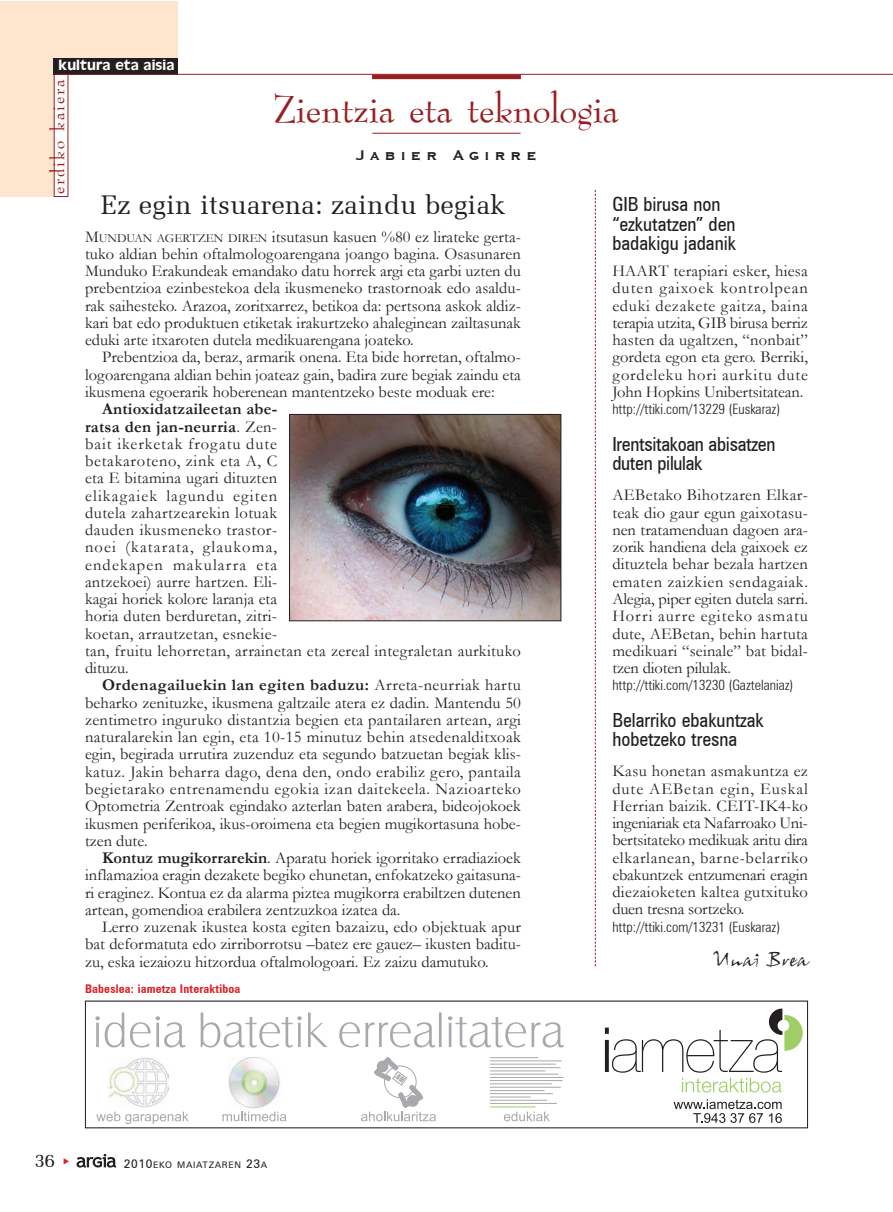
<style>
.page{position:relative;width:893px;height:1212px;background:#fff}
.page>*{position:absolute;margin:0;border:0;box-sizing:border-box;transform-origin:0 0}
.t1{font:45px "Bernadette";color:#981e21}
.t2{font:27px "Memoir";color:#231f20}
.t3{font:21px "Bernadette";letter-spacing:.09em;color:#981e21}
.t4{font:21px "John Handy LET";color:#231f20}
.t5{font:19.5px/19.5px "Zurich Cn BT";color:#231f20}
.t6{font:19.5px "Memoir";color:#231f20}
.t7{font:18px "Copprpl Goth Bd BT";letter-spacing:.255em;color:#231f20}
.t8{font:16.5px/17.2px "Garamond";letter-spacing:.01em;color:#231f20;text-align:justify}
.t9{font:15px "Antique Olive";letter-spacing:.005em;color:#fff}
.t10{font:14.25px "Zurich Lt Cn BT";color:#231f20}
.t11{font:700 12px "Zurich Cn BT";letter-spacing:.015em;color:#da2128}
.t12{font:9px "Zurich BT";letter-spacing:.075em;color:#231f20}
.s1{font-size:12.3px}
.s2{font-weight:700}
.s3{font-size:12px}
</style>
<div class="page">
<svg style="left:77px;top:1154px;width:39px;height:13px"></svg>
<div style="left:0;top:1px;width:178px;height:59px;background:#fee6ce"></div>
<div style="left:0;top:1px;width:61px;height:196px;background:#fee6ce"></div>
<div style="left:54px;top:74px;width:14px;height:123px;background:#fff"></div>
<div style="left:54px;top:58px;width:124px;height:16px;background:#231f20"></div>
<hr style="left:372px;top:133px;width:149px;height:1px;background:#981e21">
<hr style="left:372px;top:75px;width:149px;height:4px;background:#981e21">
<hr style="left:54px;top:74px;width:838px;height:1px;background:#981e21">
<svg style="left:111px;top:1012px;width:671px;height:110px"></svg>
<svg style="left:605px;top:1008px;width:198px;height:84px"></svg>
<svg style="left:95px;top:1012px;width:29px;height:35px"></svg>
<svg style="left:130px;top:1016px;width:55px;height:31px"></svg>
<svg style="left:201px;top:1012px;width:101px;height:35px"></svg>
<svg style="left:308px;top:1012px;width:20px;height:35px"></svg>
<svg style="left:339px;top:1012px;width:103px;height:35px"></svg>
<svg style="left:448px;top:1016px;width:116px;height:31px"></svg>
<img style="left:228px;top:1057px;width:53px;height:53px">
<img style="left:108px;top:1057px;width:61px;height:50px">
<hr style="left:490px;top:1057px;width:48px;height:1px;background:#a8a9ad">
<hr style="left:490px;top:1060px;width:72px;height:1px;background:#a8a9ad">
<hr style="left:490px;top:1064px;width:66px;height:1px;background:#a8a9ad">
<hr style="left:490px;top:1067px;width:71px;height:1px;background:#a8a9ad">
<hr style="left:490px;top:1070px;width:55px;height:1px;background:#a8a9ad">
<hr style="left:490px;top:1074px;width:68px;height:1px;background:#a8a9ad">
<hr style="left:490px;top:1077px;width:73px;height:1px;background:#a8a9ad">
<hr style="left:490px;top:1080px;width:72px;height:1px;background:#a8a9ad">
<hr style="left:490px;top:1083px;width:62px;height:1px;background:#a8a9ad">
<hr style="left:490px;top:1087px;width:71px;height:1px;background:#a8a9ad">
<hr style="left:490px;top:1090px;width:55px;height:1px;background:#a8a9ad">
<hr style="left:490px;top:1093px;width:63px;height:1px;background:#a8a9ad">
<hr style="left:490px;top:1096px;width:41px;height:1px;background:#a8a9ad">
<hr style="left:490px;top:1100px;width:57px;height:1px;background:#a8a9ad">
<hr style="left:490px;top:1103px;width:67px;height:1px;background:#a8a9ad">
<hr style="left:490px;top:1106px;width:45px;height:1px;background:#9fce66">
<svg style="left:674px;top:1099px;width:108px;height:24px"></svg>
<svg style="left:96px;top:1111px;width:93px;height:13px"></svg>
<svg style="left:222px;top:1111px;width:64px;height:10px"></svg>
<svg style="left:504px;top:1111px;width:46px;height:10px"></svg>
<svg style="left:361px;top:1057px;width:75px;height:64px"></svg>
<svg style="left:595px;top:190px;width:1px;height:776px"></svg>
<img style="left:291px;top:416px;width:268px;height:203px">
<div style="left:289px;top:414px;width:272px;height:207px;border:1px solid #231f20"></div>
<p class="t9" style="left:59px;top:60px;width:117px">kultura eta aisia</p>
<p class="t3" style="left:48px;top:194px;width:116px;rotate:-90deg">erdiko kaiera</p>
<h1 class="t1" style="left:274px;top:86px;width:346px">Zientzia eta teknologia</h1>
<p class="t7" style="left:355px;top:145px;width:183px">Jabier Agirre</p>
<h2 class="t2" style="left:100px;top:190px;width:406px">Ez egin itsuarena: zaindu begiak</h2>
<p class="t8" style="left:85px;top:228px;width:437px">M<span class="s1">UNDUAN AGERTZEN DIREN</span> itsutasun kasuen %80 ez lirateke gerta&shy;tuko aldian behin oftalmologoarengana joango bagina. Osasunaren Munduko Erakundeak emandako datu horrek argi eta garbi uzten du prebentzioa ezinbestekoa dela ikusmeneko trastornoak edo asaldu&shy;rak saihesteko. Arazoa, zoritxarrez, betikoa da: pertsona askok aldiz&shy;kari bat edo produktuen etiketak irakurtzeko ahaleginean zailtasunak eduki arte itxaroten dutela medikuarengana joateko.</p>
<p class="t8" style="left:85px;top:349px;width:437px;text-indent:17px">Prebentzioa da, beraz, armarik onena. Eta bide horretan, oftalmo&shy;logoarengana aldian behin joateaz gain, badira zure begiak zaindu eta ikusmena egoerarik hoberenean mantentzeko beste moduak ere:</p>
<p class="t8" style="left:85px;top:401px;width:437px;text-align:left;text-indent:17px"><span class="s2">Antioxidatzaileetan abe-<br>ratsa den jan-neurria</span>. Zen-<br>bait ikerketak frogatu dute<br>betakaroteno, zink eta A, C<br>eta E bitamina ugari dituzten<br>elikagaiek lagundu egiten<br>dutela zahartzearekin lotuak<br>dauden ikusmeneko trastor-<br>noei (katarata, glaukoma,<br>endekapen makularra eta<br>antzekoei) aurre hartzen. Eli-<br>kagai horiek kolore laranja eta<br>horia duten berduretan, zitri-<br>koetan, arrautzetan, esnekie-<br>tan, fruitu lehorretan, arrainetan eta zereal integraletan aurkituko dituzu.</p>
<p class="t8" style="left:85px;top:677px;width:437px;text-indent:17px"><span class="s2">Ordenagailuekin lan egiten baduzu:</span> Arreta-neurriak hartu beharko zenituzke, ikusmena galtzaile atera ez dadin. Mantendu 50 zentimetro inguruko distantzia begien eta pantailaren artean, argi naturalarekin lan egin, eta 10-15 minutuz behin atsedenalditxoak egin, begirada urrutira zuzenduz eta segundo batzuetan begiak klis&shy;katuz. Jakin beharra dago, dena den, ondo erabiliz gero, pantaila begietarako entrenamendu egokia izan daitekeela. Nazioarteko Optometria Zentroak egindako azterlan baten arabera, bideojokoek ikusmen periferikoa, ikus-oroimena eta begien mugikortasuna hobe&shy;tzen dute.</p>
<p class="t8" style="left:85px;top:849px;width:437px;text-indent:17px"><span class="s2">Kontuz mugikorrarekin</span>. Aparatu horiek igorritako erradiazioek inflamazioa eragin dezakete begiko ehunetan, enfokatzeko gaitasuna&shy;ri eraginez. Kontua ez da alarma piztea mugikorra erabiltzen dutenen artean, gomendioa erabilera zentzuzkoa izatea da.</p>
<p class="t8" style="left:85px;top:918px;width:437px;text-indent:17px">Lerro zuzenak ikustea kosta egiten bazaizu, edo objektuak apur bat deformatuta edo zirriborrotsu –batez ere gauez– ikusten baditu&shy;zu, eska iezaiozu hitzordua oftalmologoari. Ez zaizu damutuko.</p>
<p class="t11" style="left:85px;top:981px;width:157px">Babeslea: iametza Interaktiboa</p>
<p class="t5" style="left:612px;top:194px;width:125px">GIB birusa non “ezkutatzen” den badakigu jadanik</p>
<p class="t8" style="left:612px;top:263px;width:197px">HAART terapiari esker, hiesa duten gaixoek kontrolpean eduki dezakete gaitza, baina terapia utzita, GIB birusa berriz hasten da ugaltzen, “nonbait” gordeta egon eta gero. Berriki, gordeleku hori aurkitu dute John Hopkins Unibertsitatean.</p>
<p class="t10" style="left:612px;top:400px;width:170px">http://ttiki.com/13229 (Euskaraz)</p>
<p class="t5" style="left:612px;top:434px;width:165px">Irentsitakoan abisatzen duten pilulak</p>
<p class="t8" style="left:612px;top:487px;width:197px">AEBetako Bihotzaren Elkar&shy;teak dio gaur egun gaixotasu&shy;nen tratamenduan dagoen ara&shy;zorik handiena dela gaixoek ez dituztela behar bezala hartzen ematen zaizkien sendagaiak.<br>Alegia, piper egiten dutela sarri.<br>Horri aurre egiteko asmatu dute, AEBetan, behin hartuta medikuari “seinale” bat bidal&shy;tzen dioten pilulak.</p>
<p class="t10" style="left:612px;top:676px;width:183px">http://ttiki.com/13230 (Gaztelaniaz)</p>
<p class="t5" style="left:612px;top:710px;width:153px">Belarriko ebakuntzak hobetzeko tresna</p>
<p class="t8" style="left:612px;top:763px;width:197px">Kasu honetan asmakuntza ez dute AEBetan egin, Euskal Herrian baizik. CEIT-IK4-ko ingeniariak eta Nafarroako Uni&shy;bertsitateko medikuak aritu dira elkarlanean, barne-belarriko ebakuntzek entzumenari eragin diezaioketen kaltea gutxituko duen tresna sortzeko.</p>
<p class="t10" style="left:612px;top:918px;width:170px">http://ttiki.com/13231 (Euskaraz)</p>
<p class="t4" style="left:713px;top:951px;width:97px">Unai Brea</p>
<p class="t6" style="left:35px;top:1149px;width:22px">36</p>
<p class="t12" style="left:124px;top:1159px;width:145px"><span class="s3">2010</span>EKO MAIATZAREN <span class="s3">23</span>A</p>
</div>
